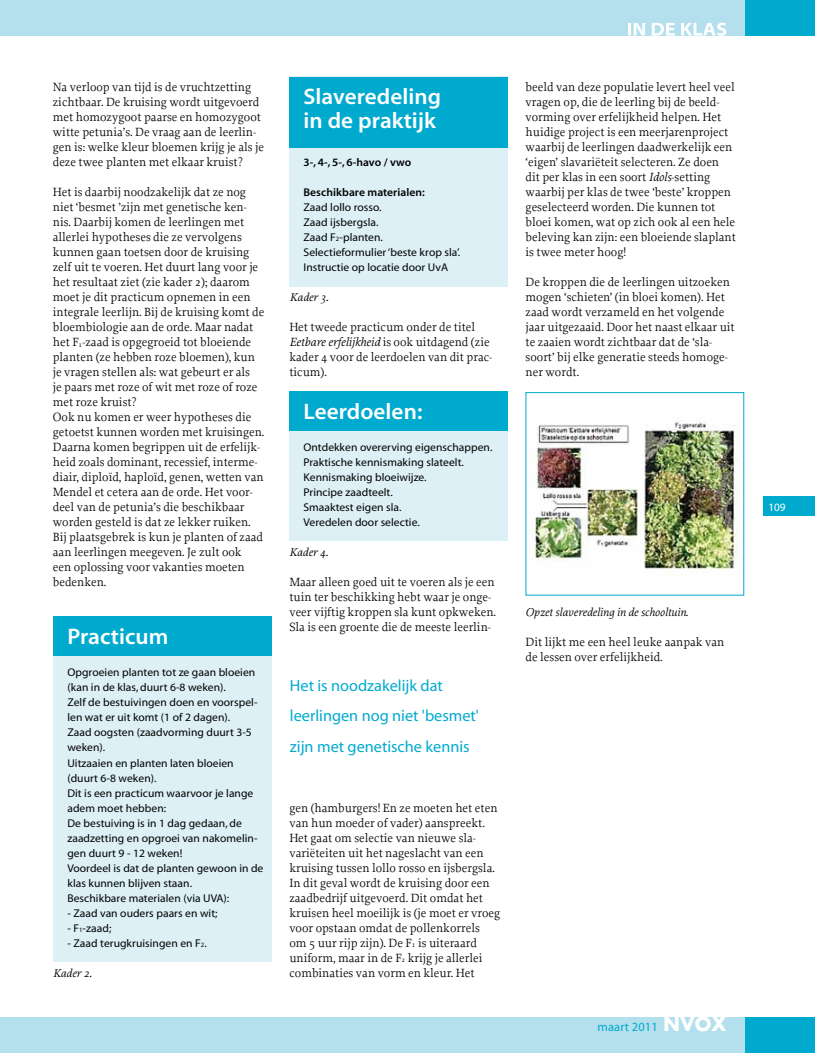
<style>
.page{position:relative;width:815px;height:1053px;background:#fff}
.page>*{position:absolute;margin:0;border:0;box-sizing:border-box;transform-origin:0 0}
.t1{font:22.5px/23.8px "Myriad MM 565 600";letter-spacing:.02em;color:#fff}
.t2{font:16.25px/30px "Myriad MM 400 600";color:#00aace}
.t3{font:12.5px/15px "Proforma";color:#000}
.t4{font:12.5px "Myriad MM 400 600";letter-spacing:.01em;color:#00aace}
.t5{font:italic 11.88px "Proforma";color:#000}
.t6{font:11.25px/15px "Myriad MM 400 600";letter-spacing:.005em;color:#000}
.t7{font:11.25px "Myriad MM 565 600";letter-spacing:.02em;color:#000}
.t8{font:11.25px "Myriad MM 400 600";color:#fff}
.s1{font-size:7.25px}
.s2{font-size:6.5px}
.s3{font-style:italic}
.s4{font-family:"Futura";font-weight:700;font-size:18.75px;color:#fff}
</style>
<div class="page">
<div style="left:744px;top:0;width:71px;height:35px;background:#00aace"></div>
<div style="left:0;top:0;width:744px;height:35px;background:#b4dfec"></div>
<svg style="left:628px;top:23px;width:98px;height:13px"></svg>
<div style="left:763px;top:496px;width:52px;height:20px;background:#00aace"></div>
<div style="left:744px;top:1017px;width:71px;height:35px;background:#00aace"></div>
<div style="left:0;top:1017px;width:744px;height:35px;background:#b4dfec"></div>
<div style="left:289px;top:391px;width:219px;height:149px;background:#dcf0f6"></div>
<div style="left:289px;top:391px;width:219px;height:40px;background:#00aace"></div>
<div style="left:53px;top:616px;width:219px;height:345px;background:#dcf0f6"></div>
<div style="left:289px;top:77px;width:219px;height:210px;background:#dcf0f6"></div>
<div style="left:53px;top:616px;width:219px;height:40px;background:#00aace"></div>
<div style="left:289px;top:77px;width:219px;height:70px;background:#00aace"></div>
<img style="left:530px;top:417px;width:208px;height:158px">
<p class="t3" style="left:53px;top:79px;width:213px">Na verloop van tijd is de vruchtzetting zichtbaar. De kruising wordt uitgevoerd met homozygoot paarse en homozygoot witte petunia’s. De vraag aan de leerlin&shy;gen is: welke kleur bloemen krijg je als je deze twee planten met elkaar kruist?</p>
<p class="t3" style="left:53px;top:184px;width:213px">Het is daarbij noodzakelijk dat ze nog niet ‘besmet ’zijn met genetische ken&shy;nis. Daarbij komen de leerlingen met allerlei hypotheses die ze vervolgens kunnen gaan toetsen door de kruising zelf uit te voeren. Het duurt lang voor je het resultaat ziet (zie kader 2); daarom moet je dit practicum opnemen in een integrale leerlijn. Bij de kruising komt de bloembiologie aan de orde. Maar nadat het F<span class="s1">1</span>-zaad is opgegroeid tot bloeiende planten (ze hebben roze bloemen), kun je vragen stellen als: wat gebeurt er als<br>je paars met roze of wit met roze of roze met roze kruist?<br>Ook nu komen er weer hypotheses die getoetst kunnen worden met kruisingen.<br>Daarna komen begrippen uit de erfelijk&shy;heid zoals dominant, recessief, interme&shy;diair, diploïd, haploïd, genen, wetten van Mendel et cetera aan de orde. Het voor&shy;deel van de petunia’s die beschikbaar worden gesteld is dat ze lekker ruiken.<br>Bij plaatsgebrek is kun je planten of zaad aan leerlingen meegeven. Je zult ook<br>een oplossing voor vakanties moeten bedenken.</p>
<h1 class="t1" style="left:67px;top:625px;width:102px">Practicum</h1>
<p class="t6" style="left:67px;top:665px;width:198px">Opgroeien planten tot ze gaan bloeien (kan in de klas, duurt 6-8 weken).<br>Zelf de bestuivingen doen en voorspel&shy;len wat er uit komt (1 of 2 dagen).<br>Zaad oogsten (zaadvorming duurt 3-5 weken).<br>Uitzaaien en planten laten bloeien (duurt 6-8 weken).<br>Dit is een practicum waarvoor je lange adem moet hebben:<br>De bestuiving is in 1 dag gedaan, de zaadzetting en opgroei van nakomelin&shy;gen duurt 9 - 12 weken!<br>Voordeel is dat de planten gewoon in de klas kunnen blijven staan.<br>Beschikbare materialen (via UVA):</p>
<p class="t6" style="left:67px;top:905px;width:152px">- Zaad van ouders paars en wit;</p>
<p class="t6" style="left:67px;top:920px;width:46px">- F<span class="s2">1</span>-zaad;</p>
<p class="t6" style="left:67px;top:935px;width:141px">- Zaad terugkruisingen en F<span class="s2">2</span>.</p>
<p class="t5" style="left:53px;top:965px;width:40px">Kader 2.</p>
<h1 class="t1" style="left:304px;top:86px;width:139px">Slaveredeling in de praktijk</h1>
<p class="t7" style="left:304px;top:157px;width:109px">3-, 4-, 5-, 6-havo / vwo</p>
<p class="t7" style="left:304px;top:187px;width:122px">Beschikbare materialen:</p>
<p class="t6" style="left:304px;top:200px;width:158px">Zaad lollo rosso.<br>Zaad ijsbergsla.<br>Zaad F<span class="s2">2</span>-planten.<br>Selectieformulier ‘beste krop sla’.<br>Instructie op locatie door UvA</p>
<p class="t5" style="left:290px;top:290px;width:40px">Kader 3.</p>
<p class="t3" style="left:289px;top:319px;width:204px">Het tweede practicum onder de titel<br><span class="s3">Eetbare erfelijkheid</span> is ook uitdagend (zie kader 4 voor de leerdoelen van dit prac&shy;ticum).</p>
<h1 class="t1" style="left:304px;top:400px;width:120px">Leerdoelen:</h1>
<p class="t6" style="left:304px;top:440px;width:190px">Ontdekken overerving eigenschappen.<br>Praktische kennismaking slateelt.<br>Kennismaking bloeiwijze.<br>Principe zaadteelt.<br>Smaaktest eigen sla.<br>Veredelen door selectie.</p>
<p class="t5" style="left:289px;top:545px;width:40px">Kader 4.</p>
<p class="t3" style="left:289px;top:574px;width:208px">Maar alleen goed uit te voeren als je een tuin ter beschikking hebt waar je onge&shy;veer vijftig kroppen sla kunt opkweken.<br>Sla is een groente die de meeste leerlin-</p>
<h2 class="t2" style="left:290px;top:671px;width:191px">Het is noodzakelijk dat leerlingen nog niet 'besmet' zijn met genetische kennis</h2>
<p class="t3" style="left:289px;top:799px;width:212px">gen (hamburgers! En ze moeten het eten van hun moeder of vader) aanspreekt.<br>Het gaat om selectie van nieuwe sla&shy;variëteiten uit het nageslacht van een kruising tussen lollo rosso en ijsbergsla.<br>In dit geval wordt de kruising door een zaadbedrijf uitgevoerd. Dit omdat het kruisen heel moeilijk is (je moet er vroeg voor opstaan omdat de pollenkorrels<br>om 5 uur rijp zijn). De F<span class="s1">1</span> is uiteraard uniform, maar in de F<span class="s1">2</span> krijg je allerlei combinaties van vorm en kleur. Het</p>
<p class="t3" style="left:526px;top:79px;width:212px">beeld van deze populatie levert heel veel vragen op, die de leerling bij de beeld&shy;vorming over erfelijkheid helpen. Het huidige project is een meerjarenproject waarbij de leerlingen daadwerkelijk een ‘eigen’ slavariëteit selecteren. Ze doen dit per klas in een soort <span class="s3">Idols</span>-setting waarbij per klas de twee ‘beste’ kroppen geselecteerd worden. Die kunnen tot bloei komen, wat op zich ook al een hele beleving kan zijn: een bloeiende slaplant is twee meter hoog!</p>
<p class="t3" style="left:526px;top:274px;width:211px">De kroppen die de leerlingen uitzoeken mogen ‘schieten’ (in bloei komen). Het zaad wordt verzameld en het volgende jaar uitgezaaid. Door het naast elkaar uit te zaaien wordt zichtbaar dat de ‘sla&shy;soort’ bij elke generatie steeds homoge&shy;ner wordt.</p>
<p class="t5" style="left:526px;top:605px;width:164px">Opzet slaveredeling in de schooltuin.</p>
<p class="t3" style="left:526px;top:634px;width:200px">Dit lijkt me een heel leuke aanpak van de lessen over erfelijkheid.</p>
<p class="t4" style="left:597px;top:1020px;width:130px">maart 2011 <span class="s4">NVOX</span></p>
<p class="t8" style="left:768px;top:502px;width:19px">109</p>
</div>
